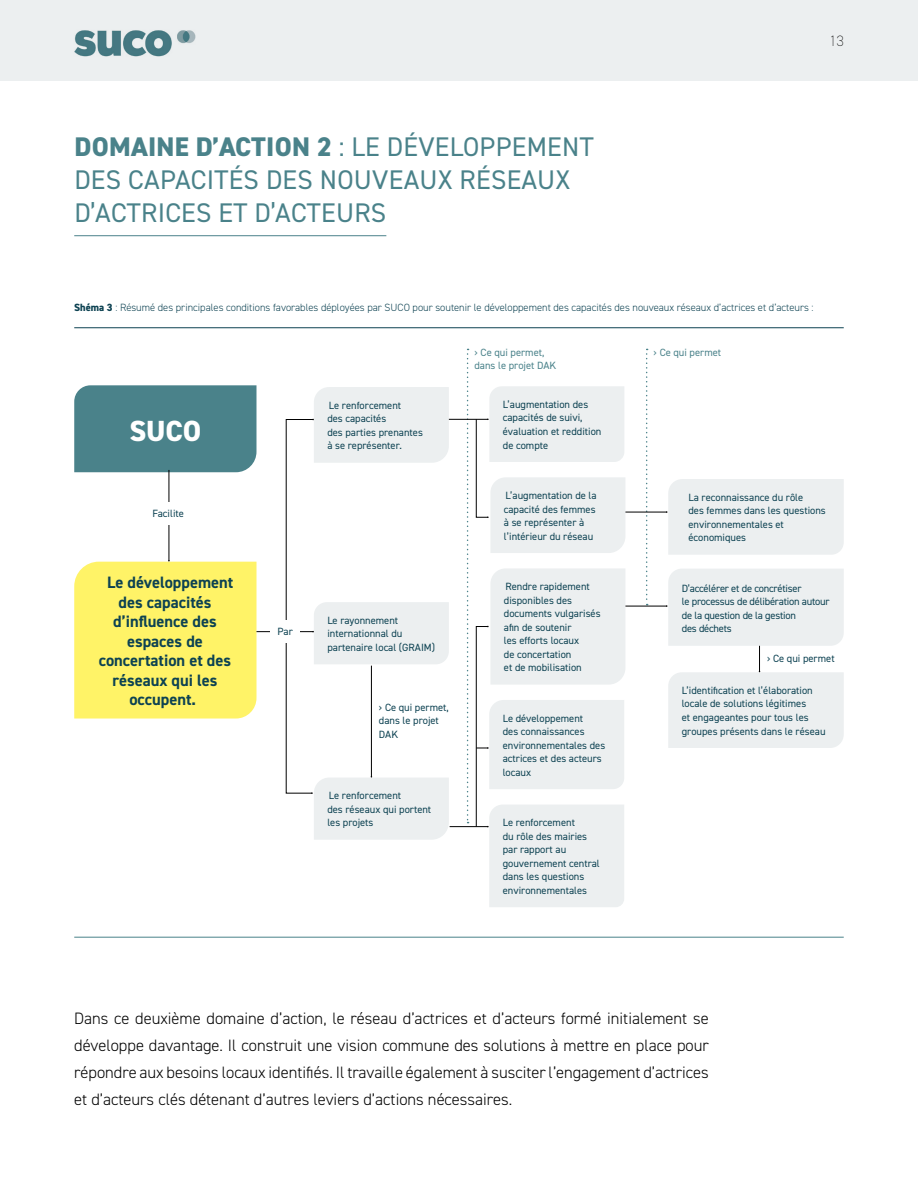
<style>
.page{position:relative;width:918px;height:1188px;background:#fff}
.page>*{position:absolute;margin:0;border:0;box-sizing:border-box;transform-origin:0 0}
.t1{font:800 29.25px "DIN2014";color:#fff}
.t2{font:27px/33px "DIN2014";letter-spacing:.01em;color:#4a828a}
.t3{font:300 16.5px/27px "DIN2014";color:#000;text-align:justify}
.t4{font:700 16.5px/19.5px "DIN2014";color:#0d4252;text-align:center}
.t5{font:200 15px "DIN2014";color:#000}
.t6{font:10.5px/13.5px "DIN2014";color:#0d4252}
.t7{font:300 10.5px "DIN2014";color:#0d4252}
.t8{font:10.5px/13.5px "DIN2014";letter-spacing:-.02em;color:#0d4252}
.t9{font:10.5px/13.5px "DIN2014";color:#4a828a}
.s1{font-weight:800}
</style>
<div class="page">
<div style="left:0;top:0;width:918px;height:81px;background:#eceff0"></div>
<img style="left:74px;top:30px;width:122px;height:27px">
<hr style="left:74px;top:235px;width:312px;height:1px;background:#4a828a">
<hr style="left:74px;top:327px;width:770px;height:1px;background:#0d4252">
<hr style="left:74px;top:937px;width:770px;height:1px;background:#4a828a">
<div style="left:74px;top:385px;width:182px;height:87px;background:#4a828a"></div>
<hr style="left:169px;top:470px;width:1px;height:91px;background:#000">
<div style="left:74px;top:560px;width:182px;height:159px;background:#fff367"></div>
<svg style="left:467px;top:349px;width:2px;height:474px"></svg>
<svg style="left:646px;top:349px;width:2px;height:256px"></svg>
<hr style="left:256px;top:631px;width:57px;height:1px;background:#000">
<div style="left:270px;top:620px;width:30px;height:23px;background:#fff"></div>
<hr style="left:449px;top:419px;width:39px;height:1px;background:#000">
<hr style="left:625px;top:512px;width:42px;height:1px;background:#000">
<div style="left:666px;top:479px;width:178px;height:76px;background:#eceff0"></div>
<svg style="left:286px;top:387px;width:163px;height:453px"></svg>
<hr style="left:625px;top:606px;width:42px;height:1px;background:#000">
<svg style="left:666px;top:569px;width:178px;height:179px"></svg>
<hr style="left:450px;top:826px;width:38px;height:1px;background:#000">
<svg style="left:476px;top:386px;width:149px;height:167px"></svg>
<svg style="left:476px;top:568px;width:149px;height:339px"></svg>
<div style="left:111px;top:502px;width:115px;height:23px;background:#fff"></div>
<h3 class="t5" style="left:829px;top:32px;width:16px">13</h3>
<h2 class="t2" style="left:74px;top:130px;width:521px"><span class="s1">DOMAINE D’ACTION 2</span> : LE DÉVELOPPEMENT<br>DES CAPACITÉS DES NOUVEAUX RÉSEAUX<br>D’ACTRICES ET D’ACTEURS</h2>
<p class="t7" style="left:74px;top:301px;width:741px"><span class="s1">Shéma 3</span> : Résumé des principales conditions favorables déployées par SUCO pour soutenir le développement des capacités des nouveaux réseaux d’actrices et d’acteurs :</p>
<h1 class="t1" style="left:129px;top:411px;width:74px">SUCO</h1>
<p class="t6" style="left:327px;top:398px;width:97px">Le renforcement<br>des capacités<br>des parties prenantes à se représenter.</p>
<p class="t9" style="left:475px;top:345px;width:83px">› Ce qui permet, dans le projet DAK</p>
<p class="t9" style="left:654px;top:345px;width:69px">› Ce qui permet</p>
<p class="t6" style="left:503px;top:397px;width:100px">L’augmentation des capacités de suivi, évaluation et reddition de compte</p>
<p class="t6" style="left:152px;top:506px;width:33px">Facilite</p>
<h3 class="t4" style="left:99px;top:572px;width:136px">Le développement des capacités d’influence des espaces de concertation et des réseaux qui les occupent.</h3>
<p class="t6" style="left:278px;top:624px;width:17px">Par</p>
<p class="t6" style="left:327px;top:613px;width:109px">Le rayonnement internationnal du partenaire local (GRAIM)</p>
<p class="t6" style="left:379px;top:700px;width:71px">› Ce qui permet, dans le projet<br>DAK</p>
<p class="t6" style="left:327px;top:789px;width:105px">Le renforcement<br>des réseaux qui portent les projets</p>
<p class="t6" style="left:504px;top:488px;width:94px">L’augmentation de la capacité des femmes à se représenter à l’intérieur du réseau</p>
<p class="t6" style="left:688px;top:490px;width:139px">La reconnaissance du rôle<br>des femmes dans les questions environnementales et économiques</p>
<p class="t6" style="left:504px;top:580px;width:98px">Rendre rapidement disponibles des documents vulgarisés afin de soutenir<br>les efforts locaux<br>de concertation<br>et de mobilisation</p>
<p class="t6" style="left:503px;top:711px;width:104px">Le développement<br>des connaissances environnementales des actrices et des acteurs locaux</p>
<p class="t6" style="left:503px;top:816px;width:99px">Le renforcement<br>du rôle des mairies par rapport au gouvernement central dans les questions environnementales</p>
<p class="t8" style="left:682px;top:581px;width:149px">D’accélérer et de concrétiser<br>le processus de délibération autour de la question de la gestion<br>des déchets</p>
<p class="t6" style="left:767px;top:652px;width:69px">› Ce qui permet</p>
<p class="t6" style="left:682px;top:683px;width:145px">L’identification et l’élaboration locale de solutions légitimes<br>et engageantes pour tous les groupes présents dans le réseau</p>
<p class="t3" style="left:74px;top:1005px;width:636px">Dans ce deuxième domaine d’action, le réseau d’actrices et d’acteurs formé initialement se développe davantage. Il construit une vision commune des solutions à mettre en place pour répondre aux besoins locaux identifiés. Il travaille également à susciter l’engagement d’actrices et d’acteurs clés détenant d’autres leviers d’actions nécessaires.</p>
</div>
